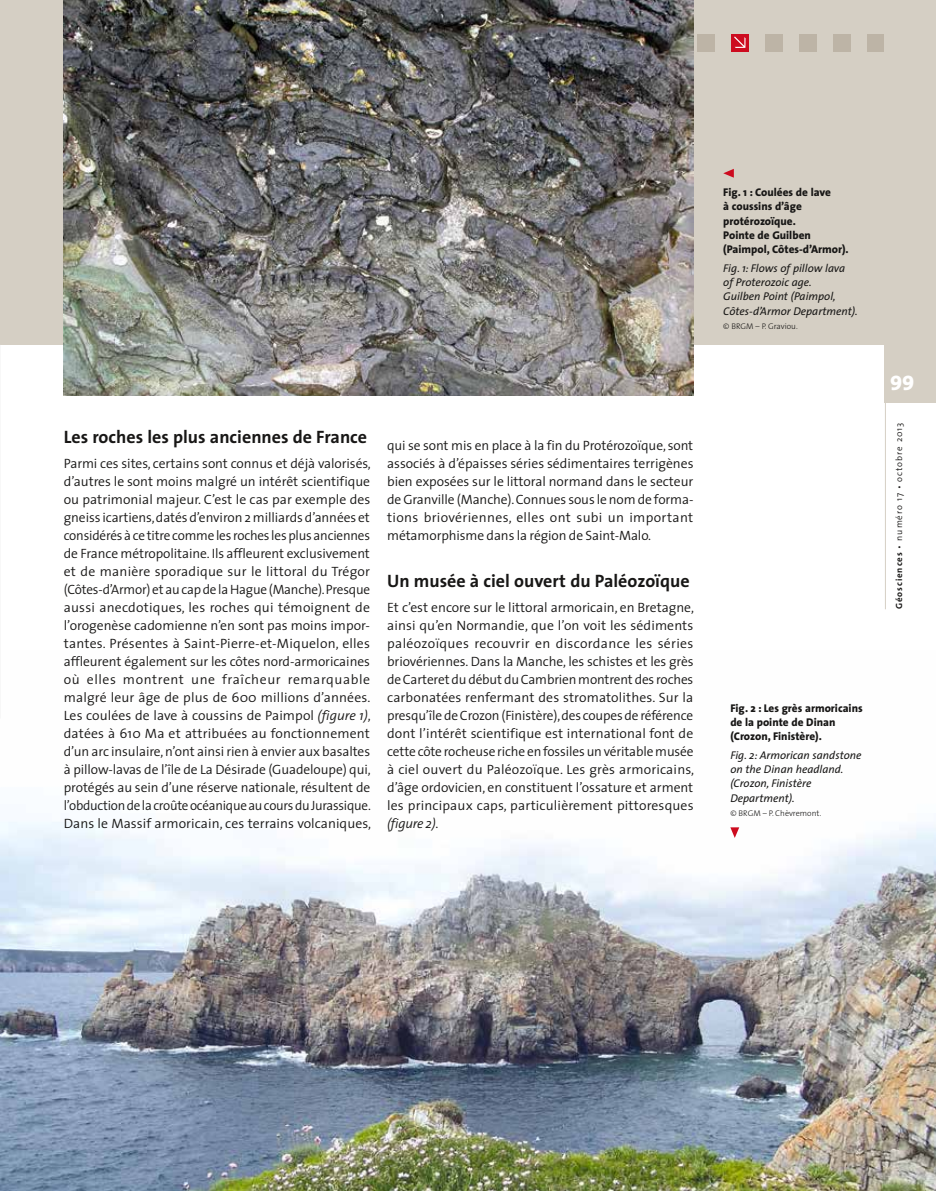
<style>
.page{position:relative;width:936px;height:1191px;background:#fff}
.page>*{position:absolute;margin:0;border:0;box-sizing:border-box;transform-origin:0 0}
.t1{font:21px "The Sans Extra Bold Caps";color:#fff}
.t2{font:700 18px "The Sans";color:#181716}
.t3{font:300 13.5px/18px "The Sans";letter-spacing:.005em;color:#181716;text-align:justify}
.t4{font:italic 11.25px/14.2px "The Sans";color:#181716}
.t5{font:800 11.25px/14.2px "The Sans";color:#181716}
.t6{font:300 9px "The Sans";letter-spacing:.1em;color:#181716}
.t7{font:300 8.25px "The Sans";color:#181716}
.s1{font-style:italic}
.s2{font-weight:700}
</style>
<div class="page">
<hr style="left:0;top:128px;width:1px;height:591px;background:#756b5b">
<img style="left:0;top:651px;width:935px;height:540px">
<div style="left:0;top:0;width:935px;height:344px;background:#d5cfc4"></div>
<div style="left:765px;top:34px;width:17px;height:17px;background:#bdb4a6"></div>
<div style="left:697px;top:34px;width:17px;height:17px;background:#bdb4a6"></div>
<svg style="left:731px;top:34px;width:17px;height:17px"></svg>
<div style="left:799px;top:34px;width:17px;height:17px;background:#bdb4a6"></div>
<div style="left:833px;top:34px;width:17px;height:17px;background:#bdb4a6"></div>
<div style="left:867px;top:34px;width:17px;height:17px;background:#bdb4a6"></div>
<div style="left:884px;top:0;width:51px;height:402px;background:#d5cfc4"></div>
<hr style="left:885px;top:401px;width:1px;height:208px;background:#d5cfc4">
<img style="left:64px;top:0;width:629px;height:395px">
<svg style="left:723px;top:169px;width:10px;height:9px"></svg>
<svg style="left:730px;top:827px;width:9px;height:11px"></svg>
<h2 class="t2" style="left:64px;top:421px;width:305px">Les roches les plus anciennes de France</h2>
<p class="t3" style="left:64px;top:454px;width:309px">Parmi ces sites, certains sont connus et déjà valorisés, d’autres le sont moins malgré un intérêt scientifique ou patrimonial majeur. C’est le cas par exemple des gneiss icartiens, datés d’environ 2 milliards d’années et considérés à ce titre comme les roches les plus anciennes de France métropolitaine. Ils affleurent exclusivement et de manière sporadique sur le littoral du Trégor (Côtes-d’Armor) et au cap de la Hague (Manche). Presque aussi anecdotiques, les roches qui témoignent de l’orogenèse cadomienne n’en sont pas moins impor&shy;tantes. Présentes à Saint-Pierre-et-Miquelon, elles affleurent également sur les côtes nord-armoricaines où elles montrent une fraîcheur remarquable malgré leur âge de plus de 600 millions d’années.<br>Les coulées de lave à coussins de Paimpol <span class="s1">(figure 1)</span>, datées à 610 Ma et attribuées au fonctionnement d’un arc insulaire, n’ont ainsi rien à envier aux basaltes à pillow-lavas de l’île de La Désirade (Guadeloupe) qui, protégés au sein d’une réserve nationale, résultent de l’obduction de la croûte océanique au cours du Jurassique.<br>Dans le Massif armoricain, ces terrains volcaniques,</p>
<p class="t3" style="left:387px;top:436px;width:308px">qui se sont mis en place à la fin du Protérozoïque, sont associés à d’épaisses séries sédimentaires terrigènes bien exposées sur le littoral normand dans le secteur de Granville (Manche). Connues sous le nom de forma&shy;tions briovériennes, elles ont subi un important métamorphisme dans la région de Saint-Malo.</p>
<h2 class="t2" style="left:387px;top:565px;width:304px">Un musée à ciel ouvert du Paléozoïque</h2>
<p class="t3" style="left:387px;top:598px;width:308px">Et c’est encore sur le littoral armoricain, en Bretagne, ainsi qu’en Normandie, que l’on voit les sédiments paléozoïques recouvrir en discordance les séries briovériennes. Dans la Manche, les schistes et les grès de Carteret du début du Cambrien montrent des roches carbonatées renfermant des stromatolithes. Sur la presqu’île de Crozon (Finistère), des coupes de référence dont l’intérêt scientifique est international font de cette côte rocheuse riche en fossiles un véritable musée à ciel ouvert du Paléozoïque. Les grès armoricains, d’âge ordovicien, en constituent l’ossature et arment les principaux caps, particulièrement pittoresques <span class="s1">(figure 2)</span>.</p>
<p class="t5" style="left:723px;top:185px;width:127px">Fig. 1 : Coulées de lave<br>à coussins d’âge protérozoïque.<br>Pointe de Guilben (Paimpol, Côtes-d’Armor).</p>
<p class="t4" style="left:723px;top:260px;width:136px">Fig. 1: Flows of pillow lava of Proterozoic age.<br>Guilben Point (Paimpol,<br>Côtes-d’Armor Department).</p>
<p class="t7" style="left:723px;top:319px;width:76px">© BRGM – P. Graviou.</p>
<h1 class="t1" style="left:890px;top:365px;width:26px">99</h1>
<p class="t6" style="left:891px;top:609px;width:188px;rotate:-90deg"><span class="s2">Géosciences</span> • numéro 17 • octobre 2013</p>
<p class="t5" style="left:730px;top:700px;width:134px">Fig. 2 : Les grès armoricains de la pointe de Dinan (Crozon, Finistère).</p>
<p class="t4" style="left:730px;top:747px;width:133px">Fig. 2: Armorican sandstone on the Dinan headland. (Crozon, Finistère<br>Department).</p>
<p class="t7" style="left:730px;top:806px;width:92px">© BRGM – P. Chèvremont.</p>
</div>
